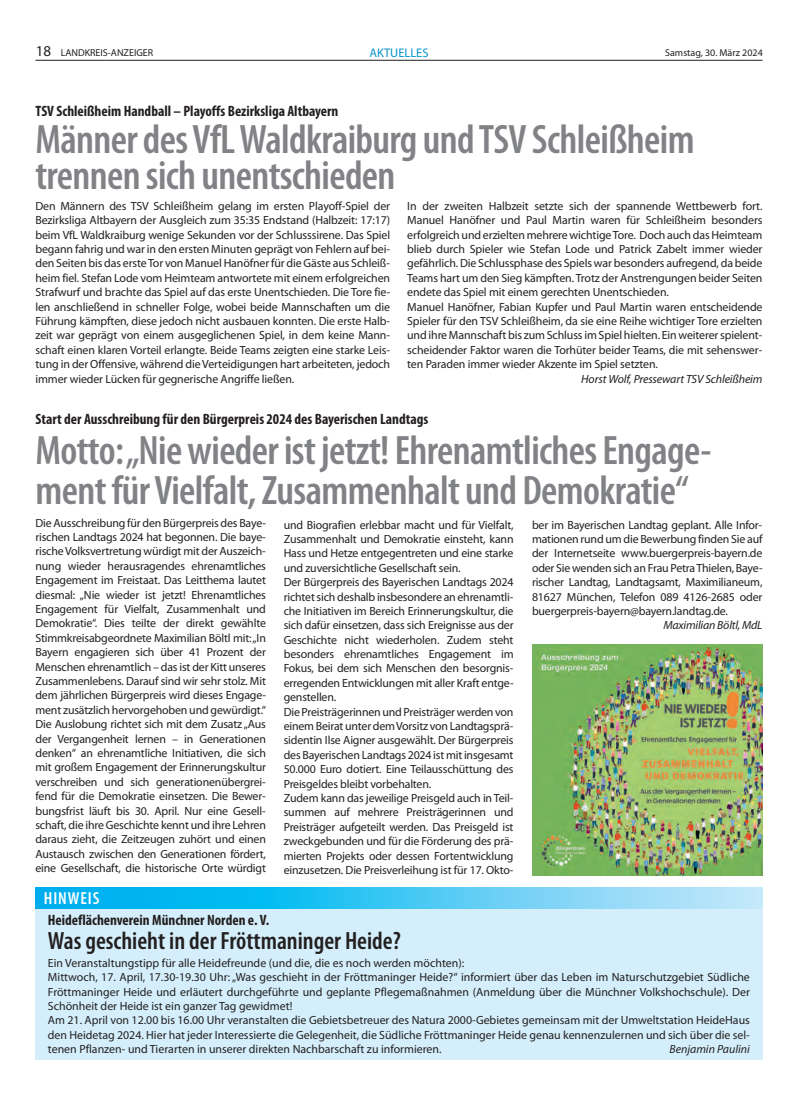
<style>
.page{position:relative;width:798px;height:1117px;background:#fff}
.page>*{position:absolute;margin:0;border:0;box-sizing:border-box;transform-origin:0 0}
.t1{font:600 condensed 41.25px/36.2px "Myriad Pro";letter-spacing:-.015em;color:#808285}
.t2{font:600 condensed 25px "Myriad Pro";color:#231f20}
.t3{font:600 condensed 17.5px "Myriad Pro";letter-spacing:.05em;color:#fff}
.t4{font:700 condensed 15px "Myriad Pro";color:#231f20}
.t5{font:12.5px "Myriad Pro";color:#0694cd}
.t6{font:11.88px/14.4px "Myriad Pro";letter-spacing:-.015em;color:#231f20;text-align:justify}
.t7{font:italic 11.88px "Myriad Pro";letter-spacing:-.01em;color:#231f20}
.t8{font:10px "Myriad Pro";color:#231f20}
.s1{font-size:15px}
</style>
<div class="page">
<hr style="left:35px;top:60px;width:727px;height:1px;background:#231f20">
<img style="left:532px;top:644px;width:230px;height:230px">
<div style="left:35px;top:905px;width:727px;height:154px;background:#d4effb"></div>
<svg style="left:35px;top:887px;width:727px;height:21px;background:#49c8f3"></svg>
<p class="t8" style="left:36px;top:49px;width:119px"><span class="s1">18</span> LANDKREIS-ANZEIGER</p>
<p class="t5" style="left:369px;top:48px;width:61px">AKTUELLES</p>
<p class="t8" style="left:665px;top:49px;width:99px">Samstag, 30. März 2024</p>
<p class="t4" style="left:35px;top:106px;width:304px">TSV Schleißheim Handball – Playoffs Bezirksliga Altbayern</p>
<p class="t1" style="left:35px;top:124px;width:660px">Männer des VfL Waldkraiburg und TSV Schleißheim trennen sich unentschieden</p>
<p class="t6" style="left:35px;top:200px;width:356px">Den Männern des TSV Schleißheim gelang im ersten Playoff-Spiel der Bezirksliga Altbayern der Ausgleich zum 35:35 Endstand (Halbzeit: 17:17) beim VfL Waldkraiburg wenige Sekunden vor der Schlusssirene. Das Spiel begann fahrig und war in den ersten Minuten geprägt von Fehlern auf bei&shy;den Seiten bis das erste Tor von Manuel Hanöfner für die Gäste aus Schleiß&shy;heim fiel. Stefan Lode vom Heimteam antwortete mit einem erfolgreichen Strafwurf und brachte das Spiel auf das erste Unentschieden. Die Tore fie&shy;len anschließend in schneller Folge, wobei beide Mannschaften um die Führung kämpften, diese jedoch nicht ausbauen konnten. Die erste Halb&shy;zeit war geprägt von einem ausgeglichenen Spiel, in dem keine Mann&shy;schaft einen klaren Vorteil erlangte. Beide Teams zeigten eine starke Leis - tung in der Offensive, während die Verteidigungen hart arbeiteten, jedoch immer wieder Lücken für gegnerische Angriffe ließen.</p>
<p class="t6" style="left:407px;top:200px;width:356px">In der zweiten Halbzeit setzte sich der spannende Wettbewerb fort.<br>Manuel Hanöfner und Paul Martin waren für Schleißheim besonders erfolgreich und erzielten mehrere wichtige Tore. Doch auch das Heimteam blieb durch Spieler wie Stefan Lode und Patrick Zabelt immer wieder gefährlich. Die Schlussphase des Spiels war besonders aufregend, da beide Teams hart um den Sieg kämpften. Trotz der Anstrengungen beider Seiten endete das Spiel mit einem gerechten Unentschieden.</p>
<p class="t6" style="left:407px;top:300px;width:356px">Manuel Hanöfner, Fabian Kupfer und Paul Martin waren entscheidende Spieler für den TSV Schleißheim, da sie eine Reihe wichtiger Tore erzielten und ihre Mannschaft bis zum Schluss im Spiel hielten. Ein weiterer spielent&shy;scheidender Faktor waren die Torhüter beider Teams, die mit sehenswer&shy;ten Paraden immer wieder Akzente im Spiel setzten.</p>
<p class="t7" style="left:581px;top:374px;width:183px">Horst Wolf, Pressewart TSV Schleißheim</p>
<p class="t4" style="left:35px;top:414px;width:394px">Start der Ausschreibung für den Bürgerpreis 2024 des Bayerischen Landtags</p>
<p class="t1" style="left:35px;top:434px;width:677px;line-height:40px">Motto: „Nie wieder ist jetzt! Ehrenamtliches Engage&shy;ment für Vielfalt, Zusammenhalt und Demokratie“</p>
<p class="t6" style="left:35px;top:516px;width:232px">Die Ausschreibung für den Bürgerpreis des Baye&shy;rischen Landtags 2024 hat begonnen. Die baye&shy;rische Volksvertretung würdigt mit der Auszeich&shy;nung wieder herausragendes ehrenamtliches Engagement im Freistaat. Das Leitthema lautet diesmal: „Nie wieder ist jetzt! Ehrenamtliches Engagement für Vielfalt, Zusammenhalt und Demokratie“. Dies teilte der direkt gewählte Stimmkreisabgeordnete Maximilian Böltl mit: „In Bayern engagieren sich über 41 Prozent der Menschen ehrenamtlich – das ist der Kitt unseres Zusammenlebens. Darauf sind wir sehr stolz. Mit dem jährlichen Bürgerpreis wird dieses Engage&shy;ment zusätzlich hervorgehoben und gewürdigt.“</p>
<p class="t6" style="left:35px;top:717px;width:232px">Die Auslobung richtet sich mit dem Zusatz „Aus der Vergangenheit lernen – in Generationen denken“ an ehrenamtliche Initiativen, die sich mit großem Engagement der Erinnerungskultur verschreiben und sich generationenübergrei&shy;fend für die Demokratie einsetzen. Die Bewer&shy;bungsfrist läuft bis 30. April. Nur eine Gesell&shy;schaft, die ihre Geschichte kennt und ihre Lehren daraus zieht, die Zeitzeugen zuhört und einen Austausch zwischen den Generationen fördert, eine Gesellschaft, die historische Orte würdigt</p>
<p class="t6" style="left:283px;top:518px;width:231px">und Biografien erlebbar macht und für Vielfalt, Zusammenhalt und Demokratie einsteht, kann Hass und Hetze entgegentreten und eine starke und zuversichtliche Gesellschaft sein.</p>
<p class="t6" style="left:283px;top:576px;width:231px">Der Bürgerpreis des Bayerischen Landtags 2024 richtet sich deshalb insbesondere an ehrenamtli&shy;che Initiativen im Bereich Erinnerungskultur, die sich dafür einsetzen, dass sich Ereignisse aus der Geschichte nicht wiederholen. Zudem steht besonders ehrenamtliches Engagement im Fokus, bei dem sich Menschen den besorgnis - erregenden Entwicklungen mit aller Kraft entge&shy;genstellen.</p>
<p class="t6" style="left:283px;top:705px;width:231px">Die Preisträgerinnen und Preisträger werden von einem Beirat unter dem Vorsitz von Landtagsprä&shy;sidentin Ilse Aigner ausgewählt. Der Bürgerpreis des Bayerischen Landtags 2024 ist mit insgesamt 50.000 Euro dotiert. Eine Teilausschüttung des Preisgeldes bleibt vorbehalten.</p>
<p class="t6" style="left:283px;top:791px;width:231px">Zudem kann das jeweilige Preisgeld auch in Teil&shy;summen auf mehrere Preisträgerinnen und Preisträger aufgeteilt werden. Das Preisgeld ist zweckgebunden und für die Förderung des prä&shy;mierten Projekts oder dessen Fortentwicklung einzusetzen. Die Preisverleihung ist für 17. Okto-</p>
<p class="t6" style="left:531px;top:518px;width:232px">ber im Bayerischen Landtag geplant. Alle Infor&shy;mationen rund um die Bewerbung finden Sie auf der Internetseite www.buergerpreis-bayern.de oder Sie wenden sich an Frau Petra Thielen, Baye&shy;rischer Landtag, Landtagsamt, Maximilianeum, 81627 München, Telefon 089 4126-2685 oder buergerpreis-bayern@bayern.landtag.de.</p>
<p class="t7" style="left:663px;top:620px;width:101px">Maximilian Böltl, MdL</p>
<p class="t3" style="left:44px;top:891px;width:57px">HINWEIS</p>
<p class="t4" style="left:48px;top:914px;width:223px">Heideflächenverein Münchner Norden e. V.</p>
<p class="t2" style="left:48px;top:931px;width:354px">Was geschieht in der Fröttmaninger Heide?</p>
<p class="t6" style="left:48px;top:956px;width:417px">Ein Veranstaltungstipp für alle Heidefreunde (und die, die es noch werden möchten):</p>
<p class="t6" style="left:48px;top:970px;width:703px">Mittwoch, 17. April, 17.30-19.30 Uhr: „Was geschieht in der Fröttmaninger Heide?“ informiert über das Leben im Naturschutzgebiet Südliche Fröttmaninger Heide und erläutert durchgeführte und geplante Pflegemaßnahmen (Anmeldung über die Münchner Volkshochschule). Der Schönheit der Heide ist ein ganzer Tag gewidmet!</p>
<p class="t6" style="left:48px;top:1014px;width:703px">Am 21. April von 12.00 bis 16.00 Uhr veranstalten die Gebietsbetreuer des Natura 2000-Gebietes gemeinsam mit der Umweltstation HeideHaus den Heidetag 2024. Hier hat jeder Interessierte die Gelegenheit, die Südliche Fröttmaninger Heide genau kennenzulernen und sich über die sel&shy;tenen Pflanzen- und Tierarten in unserer direkten Nachbarschaft zu informieren.</p>
<p class="t7" style="left:669px;top:1044px;width:82px">Benjamin Paulini</p>
</div>
